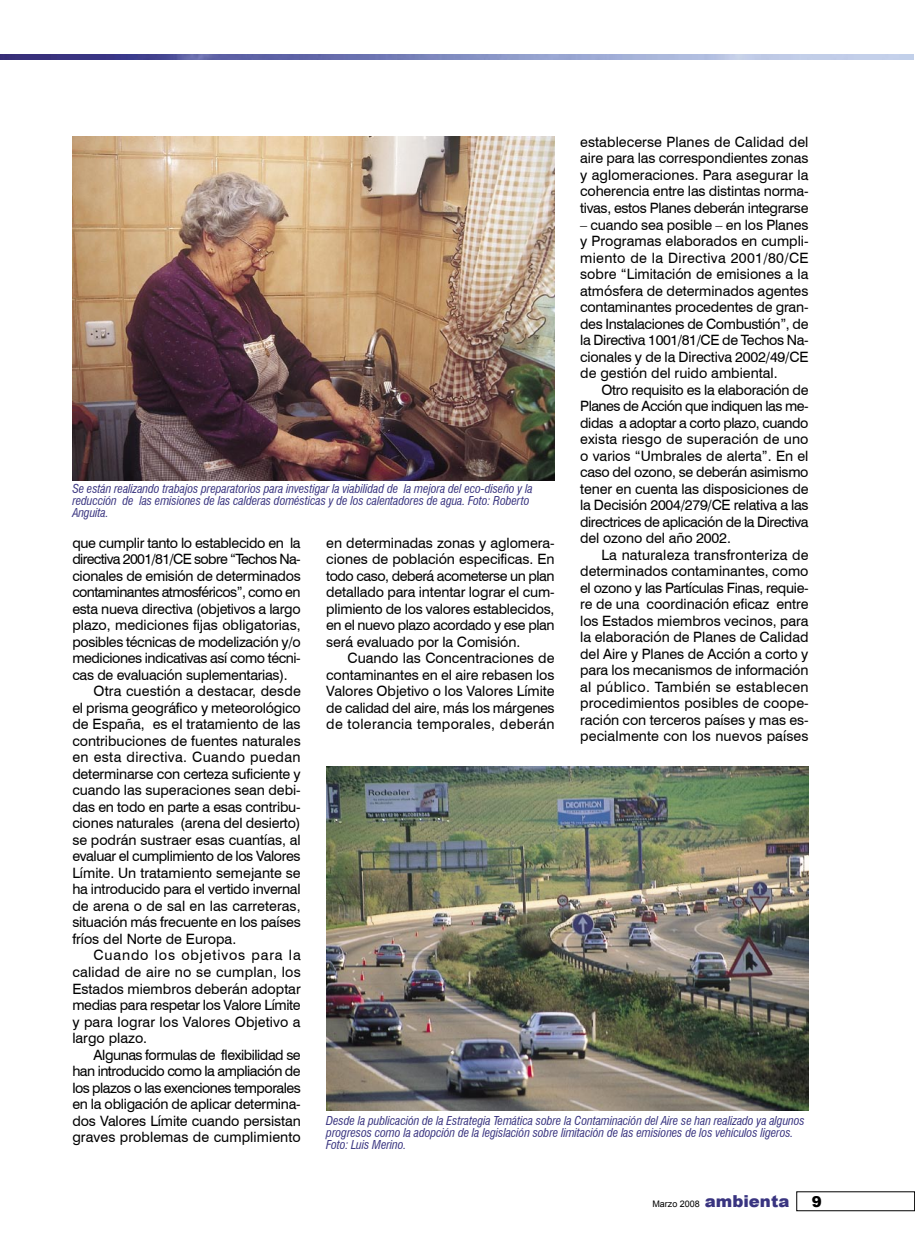
<style>
.page{position:relative;width:915px;height:1255px;background:#fff}
.page>*{position:absolute;margin:0;border:0;box-sizing:border-box;transform-origin:0 0}
.t1{font:900 15px "Arial";color:#000}
.Texto_general{font:14.25px/16.5px "Swiss 721 BT";letter-spacing:-.01em;color:#000;text-align:justify}
.Pie_de_Foto{font:italic condensed 12px/12px "Swiss 721 BT";letter-spacing:-.01em;color:#393480}
.t2{font:9px "Arial";color:#000}
.s1{font-weight:900;font-size:16.5px;color:#393480}
</style>
<div class="page">
<img style="left:0;top:54px;width:913px;height:6px">
<img style="left:72px;top:136px;width:482px;height:344px">
<img style="left:326px;top:766px;width:482px;height:344px">
<p class="Texto_general" style="left:580px;top:133px;width:230px">establecerse Planes de Calidad del aire para las correspondientes zonas y aglomeraciones. Para asegurar la coherencia entre las distintas norma&shy;tivas, estos Planes deberán integrarse</p>
<p class="Texto_general" style="left:580px;top:216px;width:230px">– cuando sea posible – en los Planes y Programas elaborados en cumpli&shy;miento de la Directiva 2001/80/CE sobre “Limitación de emisiones a la atmósfera de determinados agentes contaminantes procedentes de gran&shy;des Instalaciones de Combustión”, de la Directiva 1001/81/CE de Techos Na&shy;cionales y de la Directiva 2002/49/CE de gestión del ruido ambiental.</p>
<p class="Texto_general" style="left:580px;top:381px;width:230px;text-indent:21px">Otro requisito es la elaboración de Planes de Acción que indiquen las me&shy;didas a adoptar a corto plazo, cuando exista riesgo de superación de uno o varios “Umbrales de alerta”. En el caso del ozono, se deberán asimismo tener en cuenta las disposiciones de la Decisión 2004/279/CE relativa a las directrices de aplicación de la Directiva del ozono del año 2002.</p>
<p class="Texto_general" style="left:580px;top:546px;width:230px;text-indent:21px">La naturaleza transfronteriza de determinados contaminantes, como el ozono y las Partículas Finas, requie&shy;re de una coordinación eficaz entre los Estados miembros vecinos, para la elaboración de Planes de Calidad del Aire y Planes de Acción a corto y para los mecanismos de información al público. También se establecen procedimientos posibles de coope&shy;ración con terceros países y mas es&shy;pecialmente con los nuevos países</p>
<p class="Pie_de_Foto" style="left:72px;top:483px;width:462px">Se están realizando trabajos preparatorios para investigar la viabilidad de la mejora del eco-diseño y la reducción de las emisiones de las calderas domésticas y de los calentadores de agua. Foto: Roberto<br>Anguita.</p>
<p class="Texto_general" style="left:72px;top:534px;width:230px">que cumplir tanto lo establecido en la directiva 2001/81/CE sobre “Techos Na&shy;cionales de emisión de determinados contaminantes atmosféricos”, como en esta nueva directiva (objetivos a largo plazo, mediciones fijas obligatorias, posibles técnicas de modelización y/o mediciones indicativas así como técni&shy;cas de evaluación suplementarias).</p>
<p class="Texto_general" style="left:72px;top:683px;width:230px;text-indent:21px">Otra cuestión a destacar, desde el prisma geográfico y meteorológico de España, es el tratamiento de las contribuciones de fuentes naturales en esta directiva. Cuando puedan determinarse con certeza suficiente y cuando las superaciones sean debi&shy;das en todo en parte a esas contribu&shy;ciones naturales (arena del desierto) se podrán sustraer esas cuantías, al evaluar el cumplimiento de los Valores Límite. Un tratamiento semejante se ha introducido para el vertido invernal de arena o de sal en las carreteras, situación más frecuente en los países fríos del Norte de Europa.</p>
<p class="Texto_general" style="left:72px;top:947px;width:230px;text-indent:21px">Cuando los objetivos para la calidad de aire no se cumplan, los Estados miembros deberán adoptar medias para respetar los Valore Límite y para lograr los Valores Objetivo a largo plazo.</p>
<p class="Texto_general" style="left:72px;top:1046px;width:230px;text-indent:21px">Algunas formulas de flexibilidad se han introducido como la ampliación de los plazos o las exenciones temporales en la obligación de aplicar determina&shy;dos Valores Límite cuando persistan graves problemas de cumplimiento</p>
<p class="Texto_general" style="left:326px;top:534px;width:230px">en determinadas zonas y aglomera&shy;ciones de población especificas. En todo caso, deberá acometerse un plan detallado para intentar lograr el cum&shy;plimiento de los valores establecidos, en el nuevo plazo acordado y ese plan será evaluado por la Comisión.</p>
<p class="Texto_general" style="left:326px;top:650px;width:230px;text-indent:21px">Cuando las Concentraciones de contaminantes en el aire rebasen los Valores Objetivo o los Valores Límite de calidad del aire, más los márgenes de tolerancia temporales, deberán</p>
<p class="Pie_de_Foto" style="left:326px;top:1114px;width:480px">Desde la publicación de la Estrategia Temática sobre la Contaminación del Aire se han realizado ya algunos progresos como la adopción de la legislación sobre limitación de las emisiones de los vehículos ligeros.<br>Foto: Luis Merino.</p>
<p class="t2" style="left:652px;top:1197px;width:138px">Marzo 2008 <span class="s1">ambienta</span></p>
<p class="t1" style="left:811px;top:1190px;width:12px">9</p>
</div>
